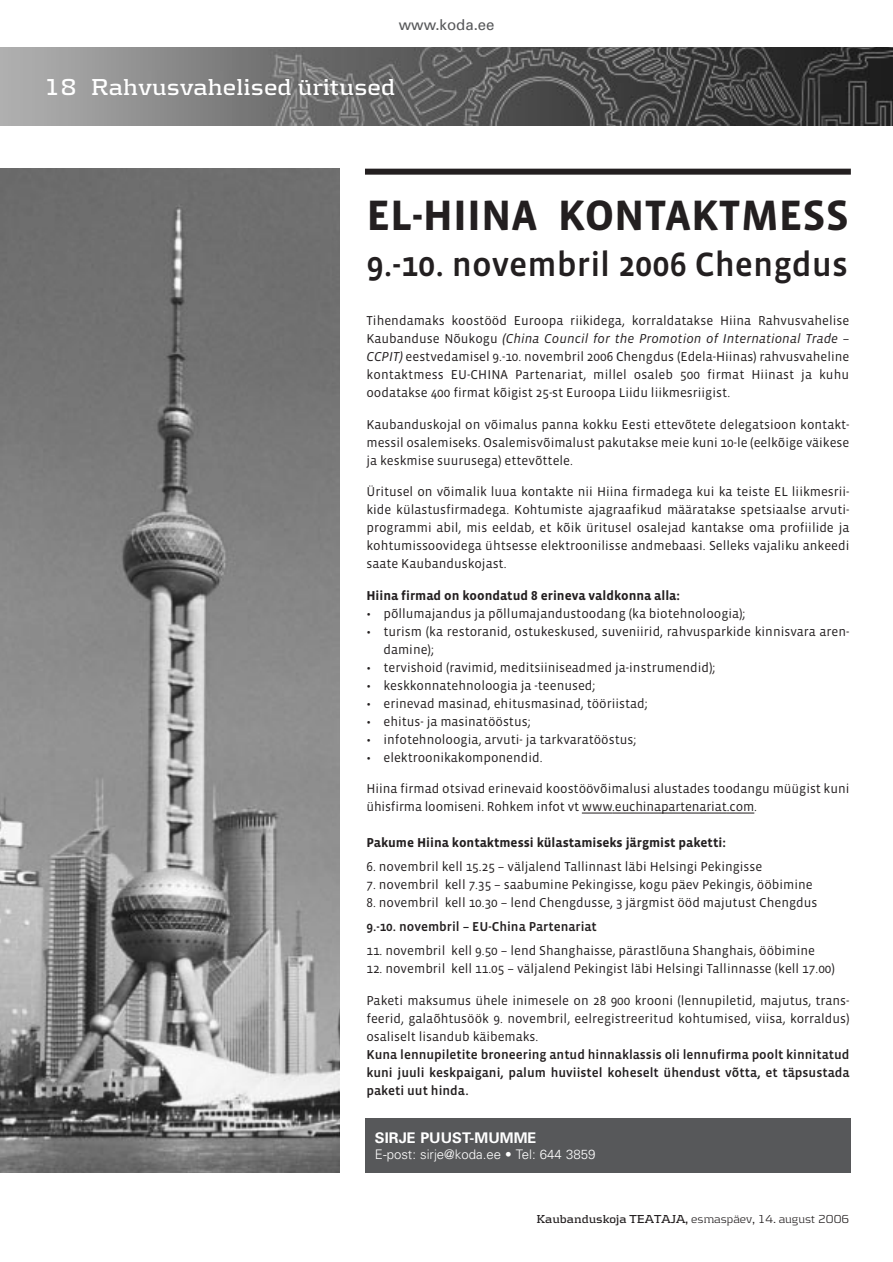
<style>
.page{position:relative;width:893px;height:1262px;background:#fff}
.page>*{position:absolute;margin:0;border:0;box-sizing:border-box;transform-origin:0 0}
.t1{font:700 43.5px "Vista Sans";color:#231f20}
.t2{font:34.5px "Vista Sans Med";color:#231f20}
.t3{font:700 24px "Kontrapunkt";color:#fff}
.t4{font:15px "Univers";color:#57585a}
.t5{font:700 14.7px "Univers";color:#fff}
.t6{font:13.2px/18px "Vista Sans";color:#231f20;text-align:justify}
.t7{font:13.2px/18px "Vista Sans Med";color:#231f20;text-align:justify}
.t8{font:700 13.2px "Vista Sans";color:#231f20}
.t9{font:300 13.2px "Univers";color:#fff}
.t10{font:300 12px "Kontrapunkt";color:#231f20}
.s1{font-style:italic}
.s2{font-weight:700}
</style>
<div class="page">
<img style="left:0;top:47px;width:892px;height:79px">
<div style="left:365px;top:1118px;width:485px;height:54px;background:#57585a"></div>
<hr style="left:582px;top:812px;width:30px;height:1px;background:#231f20">
<hr style="left:612px;top:812px;width:114px;height:1px;background:#231f20">
<svg style="left:726px;top:812px;width:28px;height:1px"></svg>
<div style="left:365px;top:169px;width:485px;height:6px;background:#231f20"></div>
<img style="left:0;top:169px;width:339px;height:1003px">
<p class="t4" style="left:399px;top:19px;width:97px">www.koda.ee</p>
<h3 class="t3" style="left:44px;top:79px;width:352px">18 Rahvusvahelised üritused</h3>
<h1 class="t1" style="left:366px;top:199px;width:484px">EL-HIINA KONTAKTMESS</h1>
<h2 class="t2" style="left:366px;top:251px;width:483px">9.-10. novembril 2006 Chengdus</h2>
<p class="t6" style="left:366px;top:313px;width:484px">Tihendamaks koostööd Euroopa riikidega, korraldatakse Hiina Rahvusvahelise Kaubanduse Nõukogu <span class="s1">(China Council for the Promotion of International Trade – CCPIT)</span> eestvedamisel 9.-10. novembril 2006 Chengdus (Edela-Hiinas) rahvusvaheline kontaktmess EU-CHINA Partenariat, millel osaleb 500 firmat Hiinast ja kuhu oodatakse 400 firmat kõigist 25-st Euroopa Liidu liikmesriigist.</p>
<p class="t6" style="left:366px;top:416px;width:484px">Kaubanduskojal on võimalus panna kokku Eesti ettevõtete delegatsioon kontakt&shy;messil osalemiseks. Osalemisvõimalust pakutakse meie kuni 10-le (eelkõige väikese ja keskmise suurusega) ettevõttele.</p>
<p class="t6" style="left:366px;top:484px;width:484px">Üritusel on võimalik luua kontakte nii Hiina firmadega kui ka teiste EL liikmesrii&shy;kide külastusfirmadega. Kohtumiste ajagraafikud määratakse spetsiaalse arvuti&shy;programmi abil, mis eeldab, et kõik üritusel osalejad kantakse oma profiilide ja kohtumissoovidega ühtsesse elektroonilisse andmebaasi. Selleks vajaliku ankeedi saate Kaubanduskojast.</p>
<p class="t8" style="left:366px;top:590px;width:315px">Hiina firmad on koondatud 8 erineva valdkonna alla:</p>
<p class="t6" style="left:366px;top:605px;width:380px">• põllumajandus ja põllumajandustoodang (ka biotehnoloogia);</p>
<p class="t6" style="left:383px;top:623px;width:467px;text-indent:-17px">• turism (ka restoranid, ostukeskused, suveniirid, rahvusparkide kinnisvara aren&shy;damine);</p>
<p class="t6" style="left:366px;top:659px;width:350px">• tervishoid (ravimid, meditsiiniseadmed ja-instrumendid);</p>
<p class="t6" style="left:366px;top:677px;width:230px">• keskkonnatehnoloogia ja -teenused;</p>
<p class="t6" style="left:366px;top:695px;width:283px">• erinevad masinad, ehitusmasinad, tööriistad;</p>
<p class="t6" style="left:366px;top:713px;width:165px">• ehitus- ja masinatööstus;</p>
<p class="t6" style="left:366px;top:731px;width:271px">• infotehnoloogia, arvuti- ja tarkvaratööstus;</p>
<p class="t6" style="left:366px;top:749px;width:178px">• elektroonikakomponendid.</p>
<p class="t6" style="left:366px;top:781px;width:484px">Hiina firmad otsivad erinevaid koostöövõimalusi alustades toodangu müügist kuni ühisfirma loomiseni. Rohkem infot vt www.euchinapartenariat.com.</p>
<p class="t8" style="left:366px;top:838px;width:361px">Pakume Hiina kontaktmessi külastamiseks järgmist paketti:</p>
<p class="t6" style="left:366px;top:859px;width:397px">6. novembril kell 15.25 – väljalend Tallinnast läbi Helsingi Pekingisse</p>
<p class="t6" style="left:366px;top:877px;width:448px">7. novembril kell 7.35 – saabumine Pekingisse, kogu päev Pekingis, ööbimine</p>
<p class="t6" style="left:366px;top:895px;width:452px">8. novembril kell 10.30 – lend Chengdusse, 3 järgmist ööd majutust Chengdus</p>
<p class="t7" style="left:366px;top:919px;width:232px">9.-10. novembril – EU-China Partenariat</p>
<p class="t6" style="left:366px;top:943px;width:450px">11. novembril kell 9.50 – lend Shanghaisse, pärastlõuna Shanghais, ööbimine</p>
<p class="t6" style="left:366px;top:961px;width:470px">12. novembril kell 11.05 – väljalend Pekingist läbi Helsingi Tallinnasse (kell 17.00)</p>
<p class="t6" style="left:366px;top:992px;width:484px">Paketi maksumus ühele inimesele on 28 900 krooni (lennupiletid, majutus, trans&shy;feerid, galaõhtusöök 9. novembril, eelregistreeritud kohtumised, viisa, korraldus) osaliselt lisandub käibemaks.</p>
<p class="t7" style="left:366px;top:1046px;width:484px">Kuna lennupiletite broneering antud hinnaklassis oli lennufirma poolt kinnitatud kuni juuli keskpaigani, palum huviistel koheselt ühendust võtta, et täpsustada paketi uut hinda.</p>
<p class="t5" style="left:375px;top:1132px;width:163px">SIRJE PUUST-MUMME</p>
<p class="t9" style="left:375px;top:1149px;width:222px">E-post: sirje@koda.ee • Tel: 644 3859</p>
<p class="t10" style="left:536px;top:1215px;width:314px"><span class="s2">Kaubanduskoja TEATAJA,</span> esmaspäev, 14. august 2006</p>
</div>
